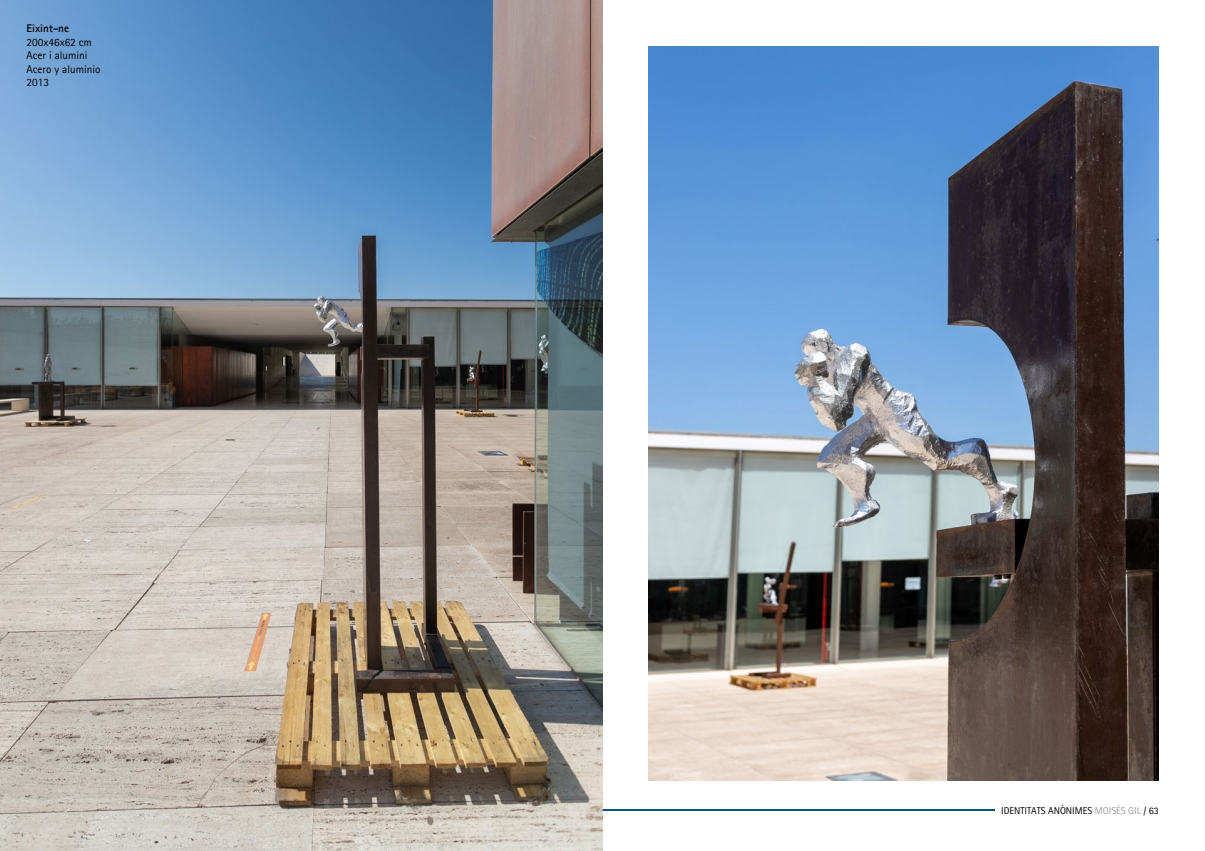
<style>
.page{position:relative;width:1205px;height:851px;background:#fff}
.page>*{position:absolute;margin:0;border:0;box-sizing:border-box;transform-origin:0 0}
.t1{font:11.25px/13.5px "Agfa Rotis Sans Serif";color:#000}
.t2{font:700 11.25px "Agfa Rotis Sans Serif";color:#000}
.t3{font:10px "Agfa Rotis Sans Serif";color:#000}
.s1{color:#9d9d9c}
</style>
<div class="page">
<hr style="left:602px;top:809px;width:393px;height:1px;background:#005480">
<img style="left:0;top:0;width:602px;height:850px">
<img style="left:648px;top:46px;width:511px;height:734px">
<p class="t2" style="left:27px;top:21px;width:44px">Eixint-ne</p>
<p class="t1" style="left:27px;top:35px;width:75px">200x46x62 cm<br>Acer i alumini<br>Acero y aluminio<br>2013</p>
<p class="t3" style="left:1001px;top:804px;width:159px">IDENTITATS ANÒNIMES <span class="s1">MOISÉS GIL</span> / 63</p>
</div>
